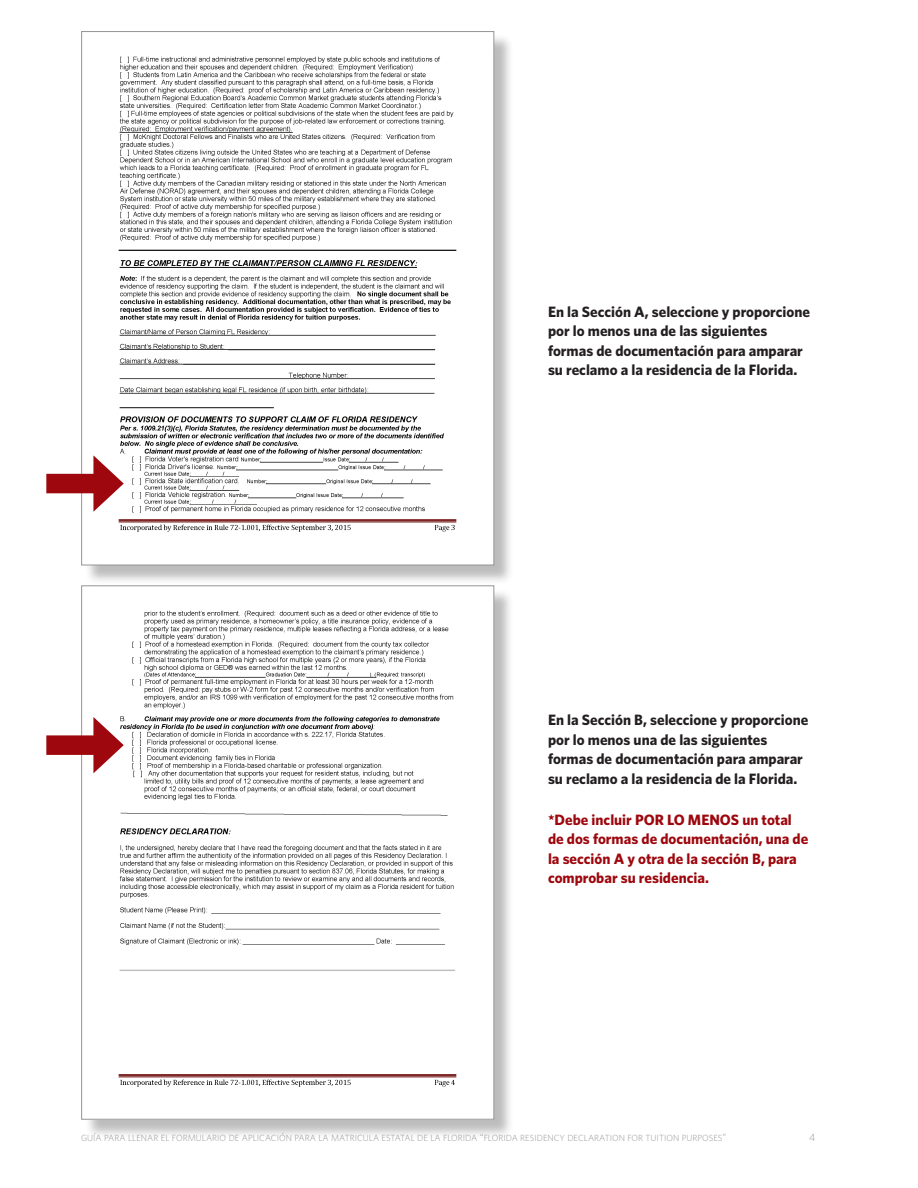
<style>
.page{position:relative;width:918px;height:1188px;background:#fff}
.page>*{position:absolute;margin:0;border:0;box-sizing:border-box;transform-origin:0 0}
.t1{font:700 15px/19.5px "Whitney";color:#231f20}
.t2{font:700 15px/19.5px "Whitney";color:#9d070d}
.t3{font:300 10.5px "Whitney";color:#939598}
.t4{font:8.85px "Whitney Light SC850";color:#939598}
.s1{font-size:10.5px}
</style>
<div class="page">
<div style="left:84px;top:34px;width:430px;height:551px;background:#231f20;opacity:.3"></div>
<img style="left:83px;top:34px;width:409px;height:529px">
<div style="left:84px;top:588px;width:430px;height:551px;background:#231f20;opacity:.3"></div>
<img style="left:84px;top:588px;width:408px;height:529px">
<div style="left:46px;top:474px;width:59px;height:19px;background:#9d070d"></div>
<svg style="left:93px;top:455px;width:31px;height:57px"></svg>
<div style="left:46px;top:735px;width:59px;height:20px;background:#9d070d"></div>
<svg style="left:93px;top:717px;width:31px;height:56px"></svg>
<p class="t1" style="left:548px;top:301px;width:264px">En la Sección A, seleccione y proporcione por lo menos una de las siguientes formas de documentación para amparar su reclamo a la residencia de la Florida.</p>
<p class="t1" style="left:548px;top:710px;width:262px">En la Sección B, seleccione y proporcione por lo menos una de las siguientes formas de documentación para amparar su reclamo a la residencia de la Florida.</p>
<p class="t2" style="left:548px;top:810px;width:262px">*Debe incluir POR LO MENOS un total de dos formas de documentación, una de la sección A y otra de la sección B, para comprobar su residencia.</p>
<p class="t4" style="left:81px;top:1132px;width:647px">GUÍA PARA LLENAR EL FORMULARIO DE APLICACIÓN PARA LA MATRICULA ESTATAL DE LA FLORIDA <span class="s1">“</span>FLORIDA RESIDENCY DECLARATION FOR TUITION PURPOSES<span class="s1">”</span></p>
<p class="t3" style="left:809px;top:1130px;width:8px">4</p>
</div>
